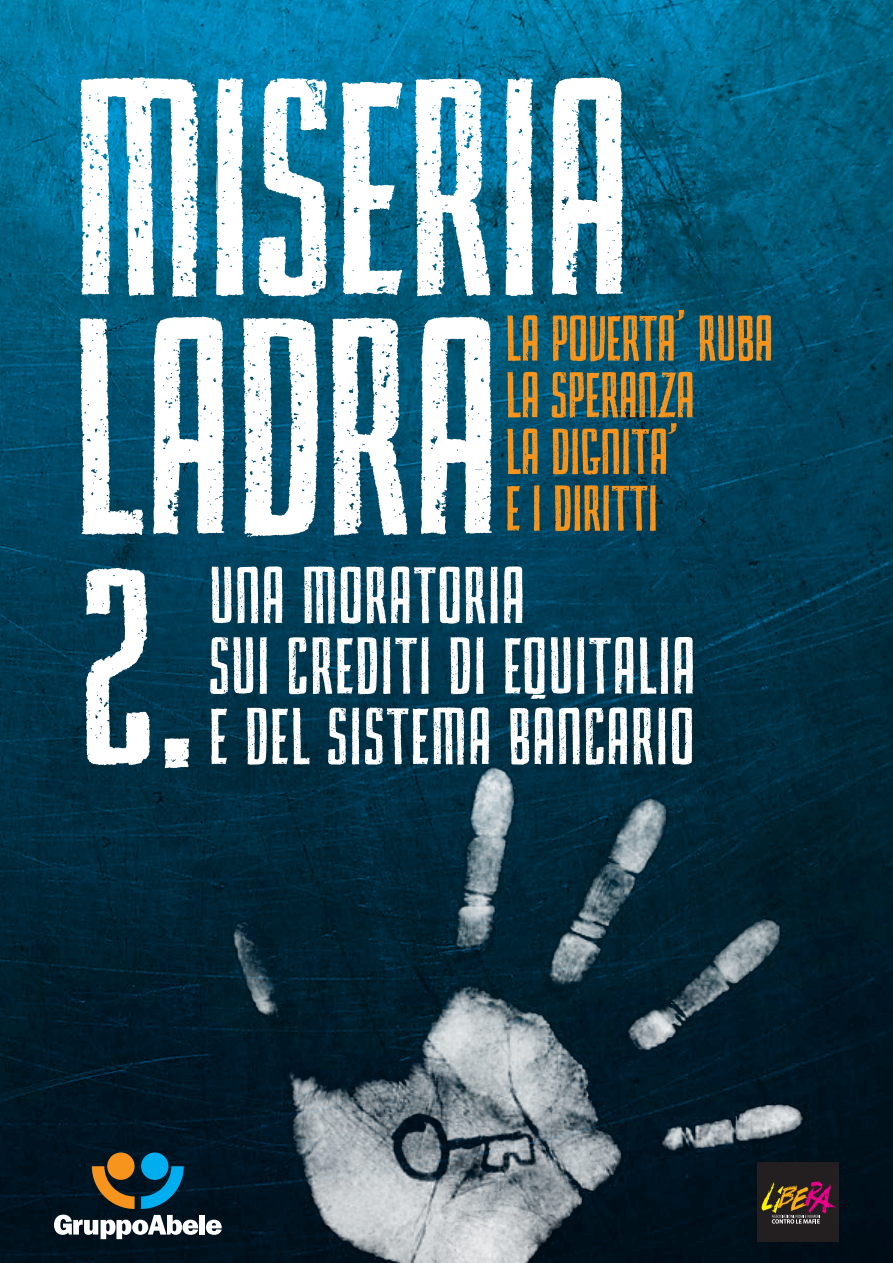
<style>
.page{position:relative;width:893px;height:1263px;background:#fff}
.page>*{position:absolute;margin:0;border:0;box-sizing:border-box;transform-origin:0 0}
.t1{font:269.7px/239.2px "Primma Handmade";letter-spacing:.01em;color:#fff}
.t2{font:245.55px "Primma Handmade";color:#fff}
.t3{font:70.5px/70.5px "Primma Handmade";letter-spacing:.035em;color:#fff}
.t4{font:56.7px/56.7px "Primma Handmade";letter-spacing:.015em;color:#f7941d}
</style>
<div class="page">
<img style="left:0;top:0;width:893px;height:1263px">
<svg style="left:54px;top:1166px;width:36px;height:73px;background:#2a3a44"></svg>
<img style="left:0;top:622px;width:16px;height:641px">
<img style="left:90px;top:622px;width:803px;height:641px">
<h1 class="t1" style="left:72px;top:67px;width:559px">MISERIA<br>LADRA</h1>
<p class="t4" style="left:506px;top:310px;width:268px">LA POVERTA’ RUBA<br>LA SPERANZA<br>LA DIGNITA’<br>E I DIRITTI</p>
<p class="t3" style="left:209px;top:560px;width:487px">UNA MORATORIA<br>SUI CREDITI DI EQUITALIA</p>
<h2 class="t2" style="left:79px;top:542px;width:121px">2.</h2>
<p class="t3" style="left:209px;top:701px;width:486px">E DEL SISTEMA BANCARIO</p>
</div>
